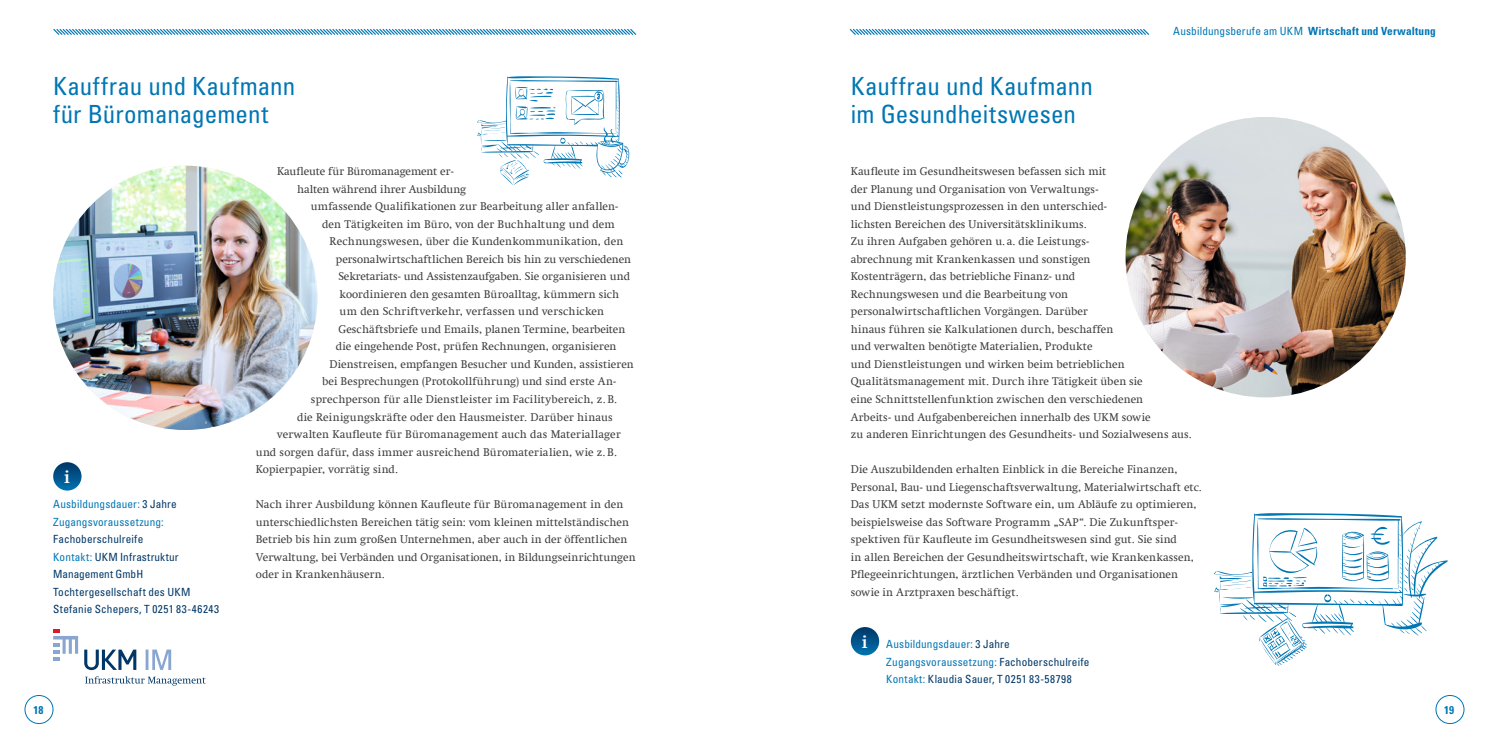
<style>
.page{position:relative;width:1489px;height:745px;background:#fff}
.page>*{position:absolute;margin:0;border:0;box-sizing:border-box;transform-origin:0 0}
.t1{font:condensed 25px/27.5px "Univers";letter-spacing:.005em;color:#0076b4}
.t2{font:700 17.5px "Swift Com";color:#fff}
.t3{font:11.25px/17.5px "Swift Com";letter-spacing:.01em;color:#3e3e3e}
.t4{font:condensed 11.25px/17.5px "Univers";letter-spacing:.015em;color:#003767}
.t5{font:condensed 11.25px "Univers";letter-spacing:.01em;color:#0076b4}
.t6{font:11.25px "Swift Com";letter-spacing:-.01em;color:#3e3e3e}
.t7{font:700 condensed 11.25px "Univers";letter-spacing:.015em;color:#0076b4}
.s1{font-weight:400}
.s2{color:#003767}
.s3{color:#0076b4}
</style>
<div class="page">
<img style="left:53px;top:166px;width:264px;height:263px;border-radius:132px">
<img style="left:1125px;top:117px;width:280px;height:280px;border-radius:140px">
<svg style="left:477px;top:76px;width:153px;height:109px"></svg>
<svg style="left:1213px;top:513px;width:234px;height:152px"></svg>
<div style="left:25px;top:694px;width:28px;height:29px;border:1px solid #0076b4;border-radius:50%"></div>
<div style="left:1435px;top:694px;width:28px;height:29px;border:1px solid #0076b4;border-radius:50%"></div>
<svg style="left:849px;top:28px;width:301px;height:7px"></svg>
<svg style="left:53px;top:28px;width:584px;height:7px"></svg>
<div style="left:53px;top:462px;width:28px;height:28px;background:linear-gradient(to bottom,#0b3d6b,#006caa);border-radius:14px"></div>
<svg style="left:85px;top:676px;width:121px;height:9px"></svg>
<svg style="left:53px;top:629px;width:25px;height:31px"></svg>
<svg style="left:84px;top:649px;width:52px;height:20px"></svg>
<svg style="left:146px;top:649px;width:25px;height:20px"></svg>
<svg style="left:850px;top:626px;width:29px;height:29px"></svg>
<p class="t1" style="left:53px;top:72px;width:244px">Kauffrau und Kaufmann für Büromanagement</p>
<p class="t1" style="left:850px;top:72px;width:244px">Kauffrau und Kaufmann</p>
<p class="t1" style="left:850px;top:99px;width:227px">im Gesundheitswesen</p>
<p class="t7" style="left:1173px;top:24px;width:264px"><span class="s1">Ausbildungsberufe am UKM</span> Wirtschaft und Verwaltung</p>
<p class="t2" style="left:64px;top:466px;width:7px">i</p>
<p class="t5" style="left:53px;top:496px;width:125px">Ausbildungsdauer: <span class="s2">3 Jahre</span></p>
<p class="t5" style="left:53px;top:514px;width:112px">Zugangsvoraussetzung:</p>
<p class="t4" style="left:53px;top:529px;width:92px">Fachoberschulreife</p>
<p class="t4" style="left:53px;top:547px;width:127px"><span class="s3">Kontakt:</span> UKM Infrastruktur</p>
<p class="t4" style="left:53px;top:564px;width:91px">Management GmbH</p>
<p class="t4" style="left:53px;top:582px;width:139px">Tochtergesellschaft des UKM</p>
<p class="t4" style="left:53px;top:599px;width:167px">Stefanie Schepers, T 0251 83-46243</p>
<p class="t3" style="left:277px;top:162px;width:178px">Kaufleute für Büromanagement er-</p>
<p class="t3" style="left:297px;top:180px;width:170px">halten während ihrer Ausbildung</p>
<p class="t3" style="left:311px;top:197px;width:309px">umfassende Qualifikationen zur Bearbeitung aller anfallen-</p>
<p class="t3" style="left:322px;top:215px;width:294px">den Tätigkeiten im Büro, von der Buchhaltung und dem</p>
<p class="t3" style="left:329px;top:232px;width:295px">Rechnungswesen, über die Kundenkommunikation, den</p>
<p class="t3" style="left:336px;top:250px;width:296px">personalwirtschaftlichen Bereich bis hin zu verschiedenen</p>
<p class="t6" style="left:338px;top:270px;width:293px">Sekretariats- und Assistenzaufgaben. Sie organisieren und</p>
<p class="t3" style="left:339px;top:285px;width:281px">koordinieren den gesamten Büroalltag, kümmern sich</p>
<p class="t3" style="left:339px;top:302px;width:266px">um den Schriftverkehr, verfassen und verschicken</p>
<p class="t3" style="left:338px;top:320px;width:288px">Geschäftsbriefe und Emails, planen Termine, bearbeiten</p>
<p class="t3" style="left:336px;top:337px;width:282px">die eingehende Post, prüfen Rechnungen, organisieren</p>
<p class="t3" style="left:329px;top:355px;width:306px">Dienstreisen, empfangen Besucher und Kunden, assistieren</p>
<p class="t3" style="left:322px;top:372px;width:295px">bei Besprechungen (Protokollführung) und sind erste An-</p>
<p class="t3" style="left:311px;top:390px;width:308px">sprechperson für alle Dienstleister im Facilitybereich, z.B.</p>
<p class="t3" style="left:297px;top:407px;width:317px">die Reinigungskräfte oder den Hausmeister. Darüber hinaus</p>
<p class="t3" style="left:277px;top:425px;width:345px">verwalten Kaufleute für Büromanagement auch das Materiallager</p>
<p class="t3" style="left:256px;top:442px;width:363px">und sorgen dafür, dass immer ausreichend Büromaterialien, wie z.B.</p>
<p class="t3" style="left:256px;top:460px;width:144px">Kopierpapier, vorrätig sind.</p>
<p class="t3" style="left:256px;top:495px;width:374px">Nach ihrer Ausbildung können Kaufleute für Büromanagement in den unterschiedlichsten Bereichen tätig sein: vom kleinen mittelständischen<br>Betrieb bis hin zum großen Unternehmen, aber auch in der öffentlichen</p>
<p class="t3" style="left:256px;top:547px;width:381px">Verwaltung, bei Verbänden und Organisationen, in Bildungseinrichtungen oder in Krankenhäusern.</p>
<p class="t3" style="left:850px;top:162px;width:342px">Kaufleute im Gesundheitswesen befassen sich mit<br>der Planung und Organisation von Verwaltungs-<br>und Dienstleistungsprozessen in den unterschied-<br>lichsten Bereichen des Universitätsklinikums.<br>Zu ihren Aufgaben gehören u.a. die Leistungs-<br>abrechnung mit Krankenkassen und sonstigen<br>Kostenträgern, das betriebliche Finanz- und<br>Rechnungswesen und die Bearbeitung von personalwirtschaftlichen Vorgängen. Darüber<br>hinaus führen sie Kalkulationen durch, beschaffen<br>und verwalten benötigte Materialien, Produkte<br>und Dienstleistungen und wirken beim betrieblichen Qualitätsmanagement mit. Durch ihre Tätigkeit üben sie<br>eine Schnittstellenfunktion zwischen den verschiedenen<br>Arbeits- und Aufgabenbereichen innerhalb des UKM sowie<br>zu anderen Einrichtungen des Gesundheits- und Sozialwesens aus.</p>
<p class="t3" style="left:850px;top:460px;width:352px">Die Auszubildenden erhalten Einblick in die Bereiche Finanzen, Personal, Bau- und Liegenschaftsverwaltung, Materialwirtschaft etc.<br>Das UKM setzt modernste Software ein, um Abläufe zu optimieren, beispielsweise das Software Programm „SAP“. Die Zukunftsper&shy;spektiven für Kaufleute im Gesundheitswesen sind gut. Sie sind<br>in allen Bereichen der Gesundheitswirtschaft, wie Krankenkassen, Pflegeeinrichtungen, ärztlichen Verbänden und Organisationen sowie in Arztpraxen beschäftigt.</p>
<p class="t2" style="left:861px;top:630px;width:7px">i</p>
<p class="t5" style="left:886px;top:636px;width:125px">Ausbildungsdauer: <span class="s2">3 Jahre</span></p>
<p class="t4" style="left:886px;top:652px;width:205px"><span class="s3">Zugangsvoraussetzung:</span> Fachoberschulreife<br><span class="s3">Kontakt:</span> Klaudia Sauer, T 0251 83-58798</p>
<p class="t7" style="left:34px;top:702px;width:11px">18</p>
<p class="t7" style="left:1444px;top:702px;width:11px">19</p>
</div>
